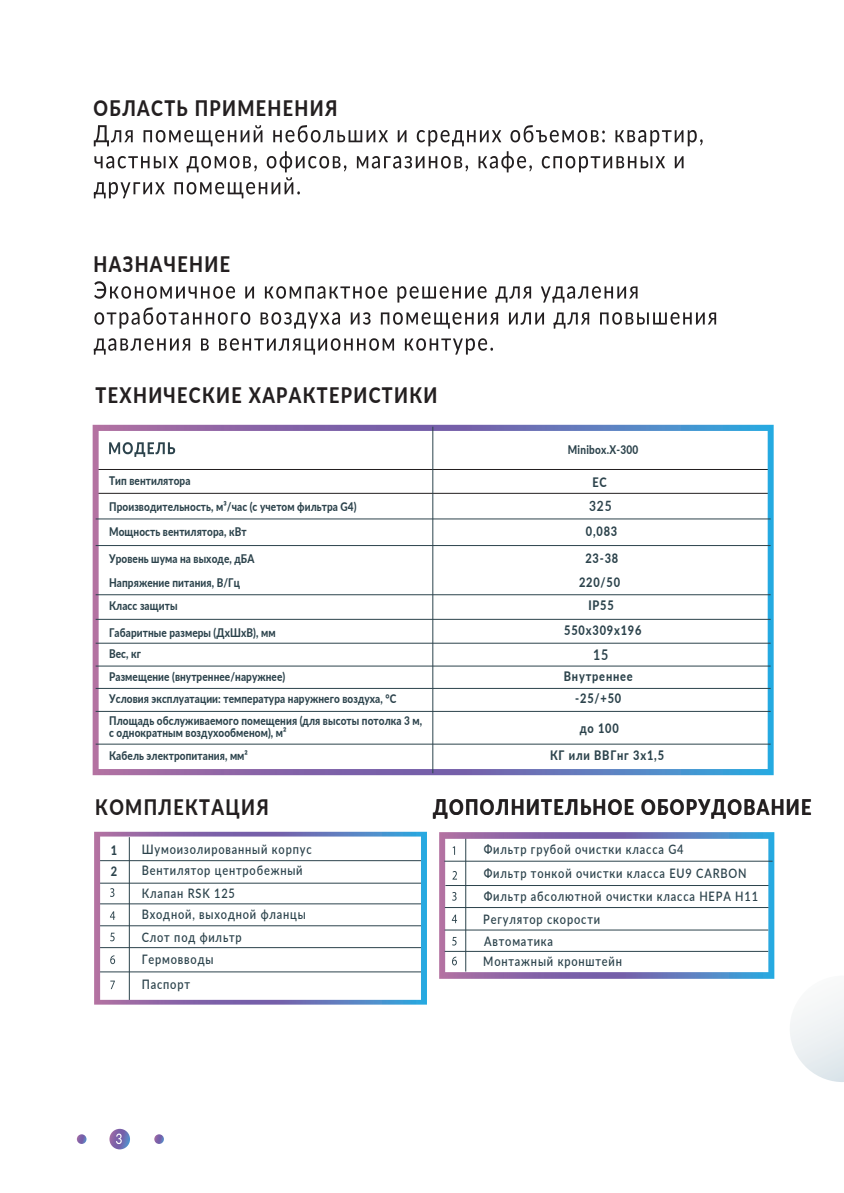
<style>
.page{position:relative;width:844px;height:1193px;background:#fff}
.page>*{position:absolute;margin:0;border:0;box-sizing:border-box;transform-origin:0 0}
.t1{font:800 21.4px "Lato";letter-spacing:.075em;color:#231f20;scale:.84 1}
.t2{font:700 14.8px "Lato";color:#2c434c;scale:.84 1}
.t3{font:700 14.2px "Lato";color:#2c434c;scale:.84 1}
.t4{font:600 13px/22.8px "Lato";letter-spacing:.075em;color:#2c434c;scale:.84 1}
.t5{font:800 13px/22.4px "Lato";letter-spacing:.075em;color:#2c434c;text-align:center;scale:.84 1}
.t6{font:800 11.8px/22.4px "Lato";letter-spacing:.01em;color:#2c434c;scale:.84 1}
</style>
<div class="page">
<svg style="left:790px;top:997px;width:54px;height:85px"></svg>
<svg style="left:94px;top:125px;width:609px;height:73px"></svg>
<svg style="left:94px;top:281px;width:622px;height:48px"></svg>
<svg style="left:94px;top:338px;width:96px;height:17px"></svg>
<svg style="left:201px;top:338px;width:292px;height:17px"></svg>
<svg style="left:109px;top:1128px;width:21px;height:21px"></svg>
<svg style="left:77px;top:1134px;width:10px;height:10px"></svg>
<svg style="left:154px;top:1134px;width:10px;height:10px"></svg>
<svg style="left:116px;top:1133px;width:6px;height:11px"></svg>
<svg style="left:93px;top:425px;width:681px;height:350px"></svg>
<hr style="left:96px;top:518px;width:675px;height:1px;background:#2c434c">
<hr style="left:96px;top:545px;width:675px;height:1px;background:#2c434c">
<hr style="left:96px;top:594px;width:675px;height:1px;background:#2c434c">
<hr style="left:96px;top:619px;width:675px;height:1px;background:#2c434c">
<hr style="left:96px;top:643px;width:675px;height:1px;background:#2c434c">
<hr style="left:96px;top:665px;width:675px;height:1px;background:#2c434c">
<hr style="left:96px;top:688px;width:675px;height:1px;background:#2c434c">
<hr style="left:96px;top:711px;width:675px;height:1px;background:#2c434c">
<hr style="left:96px;top:744px;width:675px;height:1px;background:#2c434c">
<hr style="left:432px;top:427px;width:1px;height:346px;background:#2c434c">
<svg style="left:94px;top:831px;width:333px;height:173px"></svg>
<svg style="left:110px;top:911px;width:5px;height:9px"></svg>
<svg style="left:110px;top:932px;width:5px;height:9px"></svg>
<svg style="left:110px;top:955px;width:5px;height:9px"></svg>
<svg style="left:439px;top:832px;width:335px;height:146px"></svg>
<hr style="left:444px;top:861px;width:329px;height:1px;background:#2c434c">
<svg style="left:453px;top:846px;width:2px;height:9px"></svg>
<hr style="left:445px;top:907px;width:323px;height:1px;background:#2c434c">
<hr style="left:445px;top:929px;width:323px;height:1px;background:#2c434c">
<svg style="left:452px;top:914px;width:5px;height:9px"></svg>
<svg style="left:452px;top:937px;width:5px;height:8px"></svg>
<hr style="left:445px;top:951px;width:323px;height:1px;background:#2c434c">
<svg style="left:452px;top:956px;width:5px;height:9px"></svg>
<div style="left:581px;top:495px;width:35px;height:21px;background:#fff"></div>
<div style="left:582px;top:647px;width:27px;height:16px;background:#fff"></div>
<div style="left:654px;top:867px;width:18px;height:13px;background:#fff"></div>
<h1 class="t1" style="left:94px;top:92px;width:292px">ОБЛАСТЬ ПРИМЕНЕНИЯ</h1>
<h1 class="t1" style="left:94px;top:249px;width:164px">НАЗНАЧЕНИЕ</h1>
<h1 class="t1" style="left:96px;top:379px;width:408px">ТЕХНИЧЕСКИЕ ХАРАКТЕРИСТИКИ</h1>
<p class="t6" style="left:568px;top:437px;width:85px">Minibox.Х-300</p>
<p class="t6" style="left:109px;top:469px;width:98px">Тип вентилятора</p>
<p class="t5" style="left:592px;top:470px;width:19px">ЕС</p>
<p class="t6" style="left:109px;top:494px;width:296px;line-height:24.6px">Производительность, м³/час (с учетом фильтра G4)<br>Мощность вентилятора, кВт</p>
<p class="t6" style="left:109px;top:546px;width:174px;line-height:24.2px">Уровень шума на выходе, дБА<br>Напряжение питания, В/Гц</p>
<p class="t6" style="left:109px;top:593px;width:83px">Класс защиты</p>
<p class="t6" style="left:109px;top:621px;width:200px;line-height:21px">Габаритные размеры (ДхШхВ), мм<br>Вес, кг</p>
<p class="t6" style="left:109px;top:664px;width:374px">Размещение (внутреннее/наружнее)<br>Условия эксплуатации: температура наружнего воздуха, °С<br>Площадь обслуживаемого помещения (для высоты потолка 3 м,</p>
<p class="t6" style="left:109px;top:721px;width:213px">с однократным воздухообменом), м²<br>Кабель электропитания, мм²</p>
<p class="t3" style="left:589px;top:495px;width:28px">325</p>
<p class="t5" style="left:586px;top:519px;width:39px">0,083</p>
<p class="t5" style="left:579px;top:571px;width:50px">220/50<br>IP55</p>
<p class="t5" style="left:585px;top:546px;width:41px">23-38</p>
<p class="t5" style="left:564px;top:618px;width:93px">550х309х196</p>
<p class="t2" style="left:593px;top:643px;width:20px">15</p>
<p class="t5" style="left:564px;top:664px;width:84px">Внутреннее -25/+50</p>
<p class="t5" style="left:580px;top:716px;width:48px">до 100</p>
<p class="t5" style="left:550px;top:743px;width:137px">КГ или ВВГнг 3х1,5</p>
<h1 class="t1" style="left:95px;top:791px;width:208px">КОМПЛЕКТАЦИЯ</h1>
<p class="t5" style="left:111px;top:839px;width:9px;line-height:20.6px;text-align:left">1<br>2</p>
<h1 class="t1" style="left:433px;top:791px;width:452px">ДОПОЛНИТЕЛЬНОЕ ОБОРУДОВАНИЕ</h1>
<p class="t4" style="left:142px;top:837px;width:204px">Шумоизолированный корпус</p>
<p class="t4" style="left:484px;top:837px;width:239px">Фильтр грубой очистки класса G4</p>
<p class="t4" style="left:142px;top:858px;width:193px">Вентилятор центробежный<br>Клапан RSK 125</p>
<p class="t4" style="left:142px;top:902px;width:197px">Входной, выходной фланцы</p>
<p class="t4" style="left:142px;top:947px;width:87px">Гермовводы</p>
<p class="t4" style="left:484px;top:861px;width:328px">Фильтр тонкой очистки класса EU9 CARBON<br>Фильтр абсолютной очистки класса HEPA H11</p>
<p class="t4" style="left:483px;top:907px;width:141px;line-height:22.2px">Регулятор скорости<br>Автоматика</p>
<p class="t4" style="left:483px;top:949px;width:167px">Монтажный кронштейн</p>
<p class="t4" style="left:142px;top:925px;width:121px">Слот под фильтр</p>
<p class="t4" style="left:142px;top:972px;width:59px">Паспорт</p>
</div>
